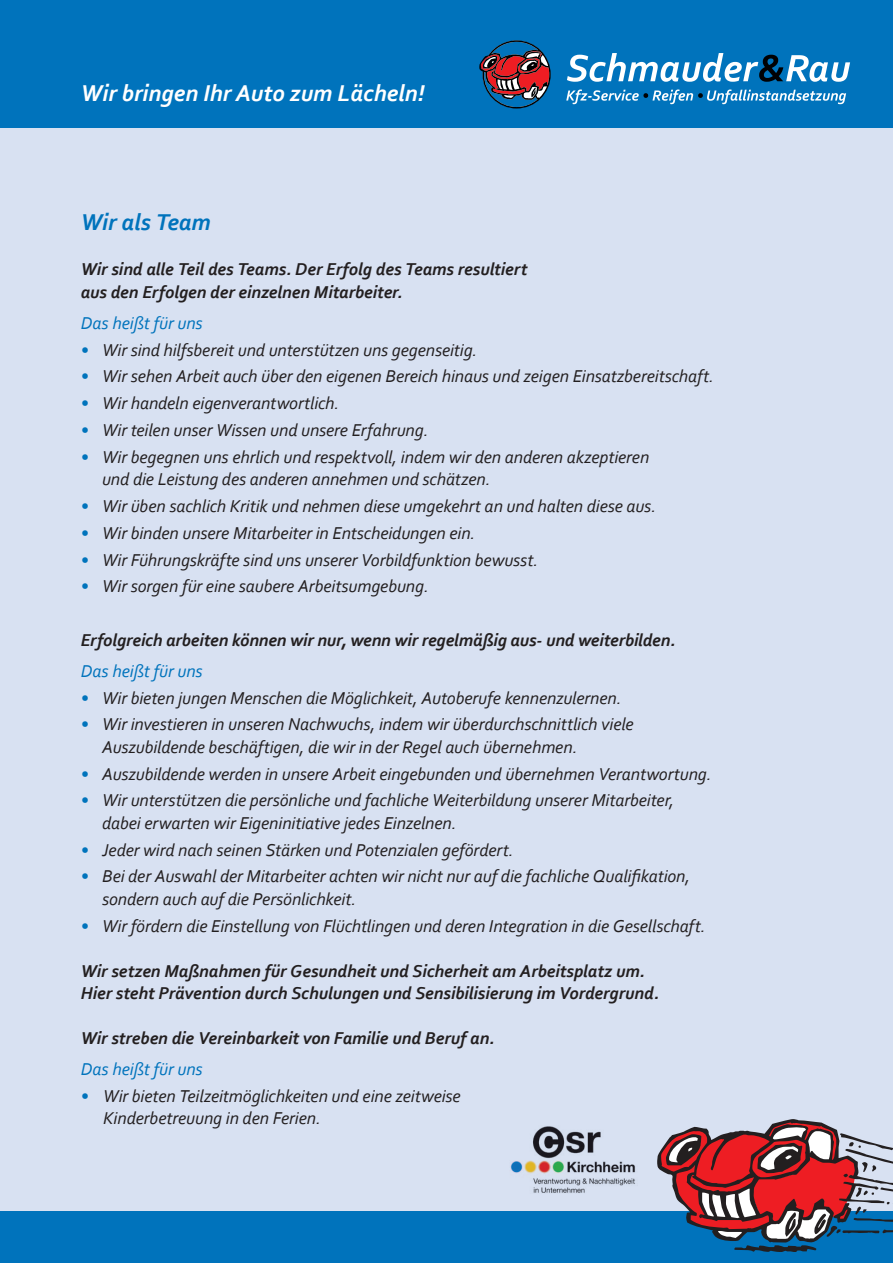
<style>
.page{position:relative;width:893px;height:1263px;background:#d8e1f2}
.page>*{position:absolute;margin:0;border:0;box-sizing:border-box;transform-origin:0 0}
.t1{font:italic 700 24px "Corbel";color:#fff}
.t2{font:italic 700 24px "Corbel";letter-spacing:-.01em;color:#0073bc}
.t3{font:italic 18px/22.5px "Corbel";letter-spacing:-.005em;color:#231f20}
.t4{font:italic 700 18px/22.5px "Corbel";letter-spacing:-.005em;color:#231f20}
.t5{font:italic 18px "Corbel";letter-spacing:-.005em;color:#0073bc}
.s1{color:#0073bc}
</style>
<div class="page">
<div style="left:0;top:0;width:893px;height:128px;background:#0073bc"></div>
<div style="left:0;top:1212px;width:893px;height:51px;background:#0073bc"></div>
<svg style="left:657px;top:1119px;width:236px;height:132px"></svg>
<img style="left:510px;top:1126px;width:125px;height:67px">
<svg style="left:567px;top:53px;width:283px;height:29px"></svg>
<svg style="left:566px;top:89px;width:280px;height:15px"></svg>
<svg style="left:479px;top:40px;width:72px;height:68px"></svg>
<h1 class="t1" style="left:81px;top:79px;width:346px">Wir bringen Ihr Auto zum Lächeln!</h1>
<h1 class="t2" style="left:81px;top:208px;width:131px">Wir als Team</h1>
<p class="t4" style="left:81px;top:258px;width:448px">Wir sind alle Teil des Teams. Der Erfolg des Teams resultiert aus den Erfolgen der einzelnen Mitarbeiter.</p>
<p class="t5" style="left:81px;top:312px;width:123px">Das heißt für uns</p>
<p class="t3" style="left:81px;top:338px;width:398px"><span class="s1">•</span> Wir sind hilfsbereit und unterstützen uns gegenseitig.</p>
<p class="t3" style="left:81px;top:365px;width:635px"><span class="s1">•</span> Wir sehen Arbeit auch über den eigenen Bereich hinaus und zeigen Einsatzbereitschaft.</p>
<p class="t3" style="left:81px;top:392px;width:260px"><span class="s1">•</span> Wir handeln eigenverantwortlich.</p>
<p class="t3" style="left:81px;top:418px;width:349px"><span class="s1">•</span> Wir teilen unser Wissen und unsere Erfahrung.</p>
<p class="t3" style="left:102px;top:445px;width:549px;text-indent:-21px"><span class="s1">•</span> Wir begegnen uns ehrlich und respektvoll, indem wir den anderen akzeptieren und die Leistung des anderen annehmen und schätzen.</p>
<p class="t3" style="left:81px;top:494px;width:577px"><span class="s1">•</span> Wir üben sachlich Kritik und nehmen diese umgekehrt an und halten diese aus.</p>
<p class="t3" style="left:81px;top:521px;width:396px"><span class="s1">•</span> Wir binden unsere Mitarbeiter in Entscheidungen ein.</p>
<p class="t3" style="left:81px;top:548px;width:459px"><span class="s1">•</span> Wir Führungskräfte sind uns unserer Vorbildfunktion bewusst.</p>
<p class="t3" style="left:81px;top:575px;width:349px"><span class="s1">•</span> Wir sorgen für eine saubere Arbeitsumgebung.</p>
<p class="t4" style="left:81px;top:628px;width:596px">Erfolgreich arbeiten können wir nur, wenn wir regelmäßig aus- und weiterbilden.</p>
<p class="t5" style="left:81px;top:660px;width:123px">Das heißt für uns</p>
<p class="t3" style="left:81px;top:686px;width:542px"><span class="s1">•</span> Wir bieten jungen Menschen die Möglichkeit, Autoberufe kennenzulernen.</p>
<p class="t3" style="left:102px;top:713px;width:533px;text-indent:-21px"><span class="s1">•</span> Wir investieren in unseren Nachwuchs, indem wir überdurchschnittlich viele<br>Auszubildende beschäftigen, die wir in der Regel auch übernehmen.</p>
<p class="t3" style="left:81px;top:762px;width:632px"><span class="s1">•</span> Auszubildende werden in unsere Arbeit eingebunden und übernehmen Verantwortung.</p>
<p class="t3" style="left:102px;top:789px;width:574px;text-indent:-21px"><span class="s1">•</span> Wir unterstützen die persönliche und fachliche Weiterbildung unserer Mitarbeiter, dabei erwarten wir Eigeninitiative jedes Einzelnen.</p>
<p class="t3" style="left:81px;top:838px;width:434px"><span class="s1">•</span> Jeder wird nach seinen Stärken und Potenzialen gefördert.</p>
<p class="t3" style="left:102px;top:865px;width:590px;text-indent:-21px"><span class="s1">•</span> Bei der Auswahl der Mitarbeiter achten wir nicht nur auf die fachliche Qualifikation, sondern auch auf die Persönlichkeit.</p>
<p class="t3" style="left:81px;top:914px;width:626px"><span class="s1">•</span> Wir fördern die Einstellung von Flüchtlingen und deren Integration in die Gesellschaft.</p>
<p class="t4" style="left:81px;top:959px;width:580px">Wir setzen Maßnahmen für Gesundheit und Sicherheit am Arbeitsplatz um.<br>Hier steht Prävention durch Schulungen und Sensibilisierung im Vordergrund.</p>
<p class="t4" style="left:81px;top:1026px;width:415px">Wir streben die Vereinbarkeit von Familie und Beruf an.</p>
<p class="t5" style="left:81px;top:1058px;width:123px">Das heißt für uns</p>
<p class="t3" style="left:103px;top:1084px;width:359px;text-indent:-22px"><span class="s1">•</span> Wir bieten Teilzeitmöglichkeiten und eine zeitweise<br>Kinderbetreuung in den Ferien.</p>
</div>
